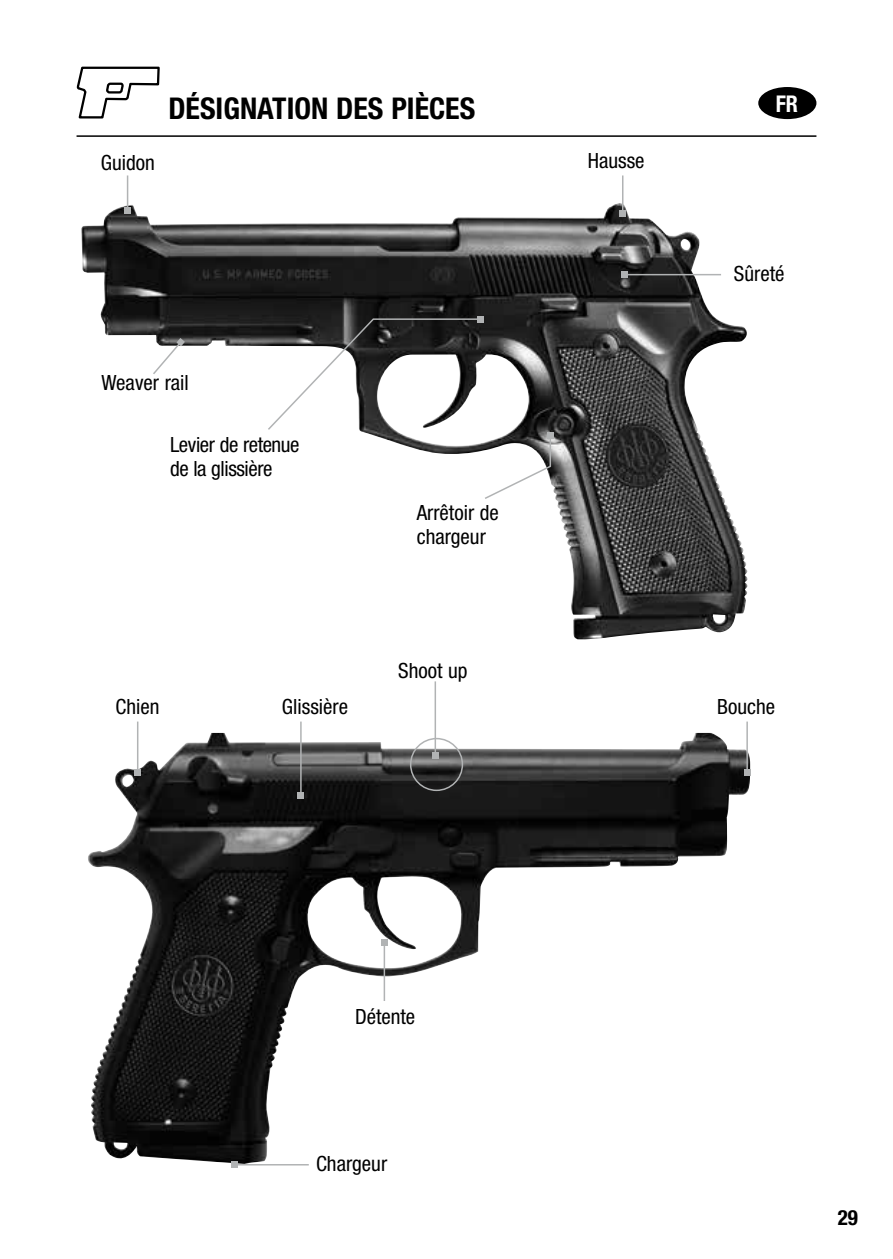
<style>
.page{position:relative;width:893px;height:1259px;background:#fff}
.page>*{position:absolute;margin:0;border:0;box-sizing:border-box;transform-origin:0 0}
.t1{font:700 condensed 30px "Helvetica Neue LT Pro";color:#000}
.t2{font:700 condensed 23.1px "Helvetica Neue LT Pro";color:#fff;scale:.95 1}
.t3{font:condensed 21px/24px "Helvetica Neue LT Pro";color:#000}
.t4{font:condensed 21px/24px "Helvetica Neue LT Pro";letter-spacing:-.02em;color:#000}
.t5{font:700 condensed 21px "Helvetica Neue LT Pro";color:#000}
</style>
<div class="page">
<hr style="left:77px;top:135px;width:739px;height:2px;background:#000">
<div style="left:758px;top:87px;width:58px;height:32px;background:#000;border-radius:50%"></div>
<img style="left:88px;top:733px;width:662px;height:432px">
<img style="left:81px;top:204px;width:667px;height:435px">
<svg style="left:76px;top:66px;width:84px;height:53px"></svg>
<hr style="left:384px;top:942px;width:1px;height:59px;background:#b1b3b4">
<svg style="left:381px;top:939px;width:6px;height:6px"></svg>
<hr style="left:235px;top:1164px;width:74px;height:1px;background:#b1b3b4">
<svg style="left:232px;top:1161px;width:6px;height:6px"></svg>
<hr style="left:300px;top:721px;width:2px;height:74px;background:#b1b3b4">
<svg style="left:298px;top:792px;width:6px;height:6px"></svg>
<hr style="left:746px;top:721px;width:2px;height:52px;background:#b1b3b4">
<svg style="left:744px;top:770px;width:6px;height:6px"></svg>
<hr style="left:137px;top:721px;width:1px;height:52px;background:#b1b3b4">
<svg style="left:135px;top:770px;width:6px;height:6px"></svg>
<hr style="left:624px;top:274px;width:97px;height:1px;background:#b1b3b4">
<svg style="left:621px;top:272px;width:6px;height:6px"></svg>
<hr style="left:127px;top:175px;width:1px;height:35px;background:#b1b3b4">
<svg style="left:125px;top:207px;width:6px;height:6px"></svg>
<hr style="left:622px;top:175px;width:1px;height:38px;background:#b1b3b4">
<svg style="left:620px;top:210px;width:6px;height:6px"></svg>
<svg style="left:266px;top:316px;width:287px;height:184px"></svg>
<hr style="left:435px;top:681px;width:1px;height:74px;background:#b1b3b4">
<svg style="left:432px;top:752px;width:6px;height:6px"></svg>
<svg style="left:151px;top:338px;width:34px;height:38px"></svg>
<div style="left:410px;top:738px;width:53px;height:53px;border:2px solid #b1b3b4;border-radius:50%"></div>
<p class="t3" style="left:101px;top:151px;width:56px">Guidon</p>
<h1 class="t1" style="left:168px;top:90px;width:308px">DÉSIGNATION DES PIÈCES</h1>
<p class="t2" style="left:776px;top:90px;width:25px">FR</p>
<p class="t3" style="left:588px;top:148px;width:58px">Hausse</p>
<p class="t3" style="left:734px;top:261px;width:52px">Sûreté</p>
<p class="t3" style="left:101px;top:370px;width:89px">Weaver rail</p>
<p class="t4" style="left:170px;top:432px;width:131px">Levier de retenue de la glissière</p>
<p class="t3" style="left:417px;top:501px;width:84px">Arrêtoir de chargeur</p>
<p class="t3" style="left:398px;top:658px;width:71px">Shoot up</p>
<p class="t3" style="left:116px;top:695px;width:45px">Chien</p>
<p class="t3" style="left:282px;top:694px;width:68px">Glissière</p>
<p class="t3" style="left:717px;top:694px;width:59px">Bouche</p>
<p class="t3" style="left:355px;top:1004px;width:62px">Détente</p>
<p class="t3" style="left:316px;top:1151px;width:73px">Chargeur</p>
<p class="t5" style="left:838px;top:1205px;width:22px">29</p>
</div>
